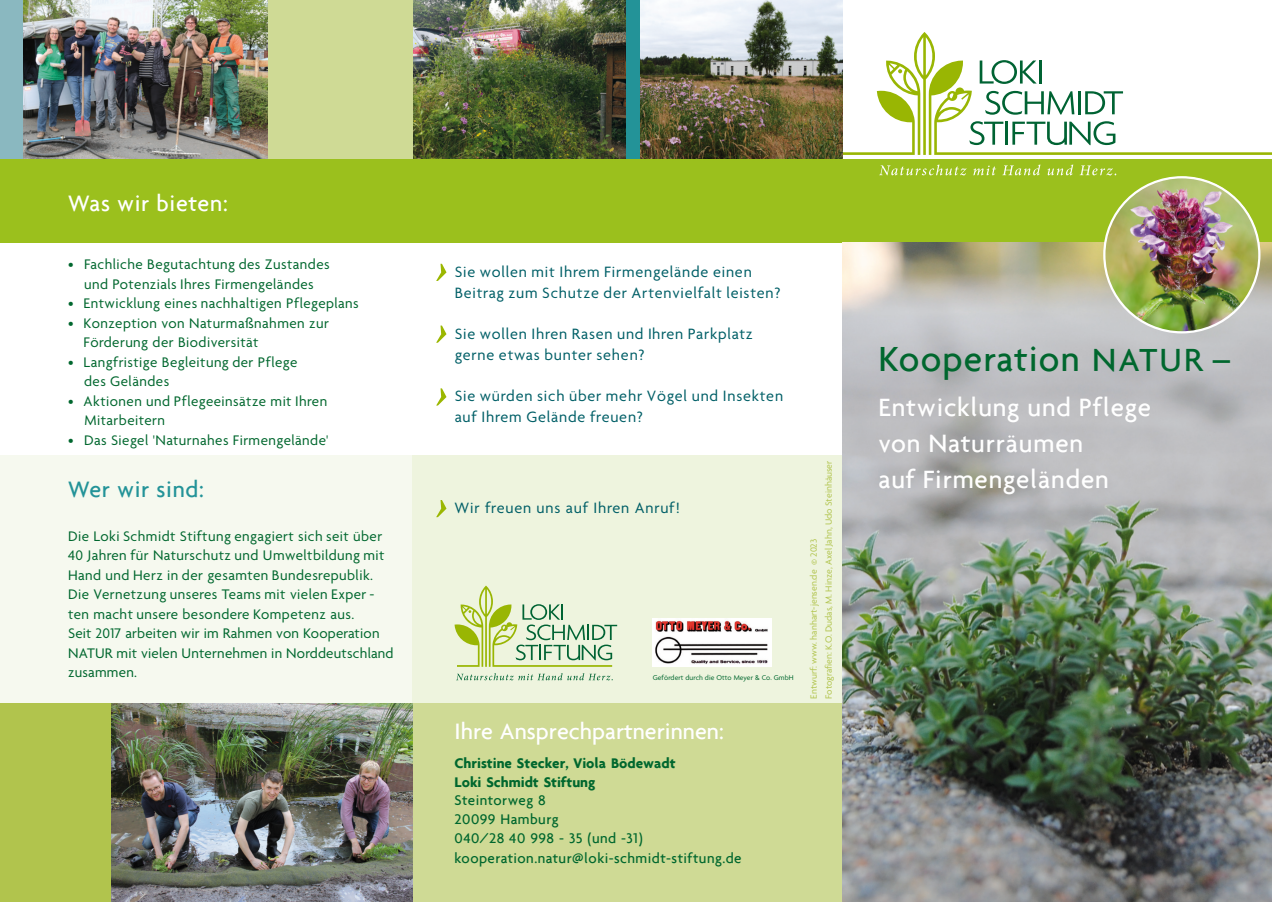
<style>
.page{position:relative;width:1272px;height:902px;background:#fff}
.page>*{position:absolute;margin:0;border:0;box-sizing:border-box;transform-origin:0 0}
.t1{font:500 37.5px "Agenda";letter-spacing:.03em;color:#00672e}
.t2{font:500 27px/36px "Agenda";letter-spacing:.03em;color:#fff}
.t3{font:500 24px "Agenda";color:#fff}
.t4{font:500 24px "Agenda";letter-spacing:.03em;color:#fff}
.t5{font:500 24px "Agenda";letter-spacing:.03em;color:#239398}
.t6{font:16.2px/20.5px "Agenda";letter-spacing:.05em;color:#005f67}
.t7{font:15px/19.5px "Agenda";letter-spacing:.03em;color:#00672e}
.t8{font:500 15px/19.6px "Agenda";letter-spacing:.03em;color:#00672e}
.t9{font:700 15px/19.4px "Agenda";color:#00672e}
.t10{font:9.75px/15px "Agenda";color:#b1c44d}
.t11{font:7.5px "Agenda";letter-spacing:.01em;color:#00672e}
.s1{font-size:34.5px}
</style>
<div class="page">
<div style="left:0;top:159px;width:1271px;height:83px;background:#9bc01d"></div>
<div style="left:412px;top:703px;width:430px;height:198px;background:#cfda95"></div>
<div style="left:0;top:703px;width:111px;height:198px;background:#b1c44d"></div>
<div style="left:0;top:455px;width:412px;height:248px;background:#f6f9ef"></div>
<div style="left:412px;top:455px;width:430px;height:248px;background:#eef4de"></div>
<img style="left:111px;top:703px;width:301px;height:198px">
<img style="left:842px;top:242px;width:429px;height:659px">
<svg style="left:842px;top:91px;width:44px;height:64px"></svg>
<svg style="left:879px;top:164px;width:87px;height:11px"></svg>
<svg style="left:973px;top:165px;width:23px;height:10px"></svg>
<svg style="left:1002px;top:164px;width:38px;height:11px"></svg>
<svg style="left:1047px;top:164px;width:26px;height:11px"></svg>
<svg style="left:1079px;top:165px;width:37px;height:10px"></svg>
<svg style="left:886px;top:32px;width:385px;height:123px"></svg>
<svg style="left:456px;top:673px;width:156px;height:7px"></svg>
<svg style="left:454px;top:585px;width:163px;height:81px"></svg>
<img style="left:23px;top:0;width:245px;height:159px">
<img style="left:412px;top:0;width:214px;height:159px">
<img style="left:640px;top:0;width:202px;height:159px">
<div style="left:0;top:0;width:23px;height:159px;background:#8ab8c0"></div>
<div style="left:268px;top:0;width:144px;height:159px;background:#cfda95"></div>
<div style="left:626px;top:0;width:14px;height:159px;background:#239398"></div>
<img style="left:652px;top:618px;width:119px;height:48px">
<svg style="left:436px;top:264px;width:10px;height:17px"></svg>
<svg style="left:436px;top:325px;width:10px;height:18px"></svg>
<svg style="left:436px;top:388px;width:10px;height:17px"></svg>
<svg style="left:436px;top:500px;width:10px;height:17px"></svg>
<img style="left:1104px;top:178px;width:155px;height:155px;border-radius:50%">
<h3 class="t4" style="left:68px;top:193px;width:161px">Was wir bieten:</h3>
<p class="t7" style="left:68px;top:256px;width:263px;text-align:center">• Fachliche Begutachtung des Zustandes und Potenzials Ihres Firmengeländes</p>
<p class="t7" style="left:68px;top:295px;width:292px">• Entwicklung eines nachhaltigen Pflegeplans</p>
<p class="t7" style="left:84px;top:314px;width:247px;text-indent:-16px">• Konzeption von Naturmaßnahmen zur<br>Förderung der Biodiversität</p>
<p class="t7" style="left:84px;top:353px;width:215px;text-indent:-16px">• Langfristige Begleitung der Pflege des Geländes</p>
<p class="t7" style="left:85px;top:392px;width:244px;text-indent:-17px">• Aktionen und Pflegeeinsätze mit Ihren<br>Mitarbeitern</p>
<p class="t7" style="left:68px;top:431px;width:262px">• Das Siegel 'Naturnahes Firmengelände'</p>
<h3 class="t5" style="left:68px;top:480px;width:137px">Wer wir sind:</h3>
<p class="t7" style="left:68px;top:527px;width:327px">Die Loki Schmidt Stiftung engagiert sich seit über 40 Jahren für Naturschutz und Umweltbildung mit Hand und Herz in der gesamten Bundesrepublik.<br>Die Vernetzung unseres Teams mit vielen Exper - ten macht unsere besondere Kompetenz aus.<br>Seit 2017 arbeiten wir im Rahmen von Kooperation NATUR mit vielen Unternehmen in Norddeutschland zusammen.</p>
<p class="t6" style="left:455px;top:264px;width:327px">Sie wollen mit Ihrem Firmengelände einen<br>Beitrag zum Schutze der Artenvielfalt leisten?</p>
<p class="t6" style="left:455px;top:325px;width:300px">Sie wollen Ihren Rasen und Ihren Parkplatz gerne etwas bunter sehen?</p>
<p class="t6" style="left:455px;top:387px;width:330px">Sie würden sich über mehr Vögel und Insekten auf Ihrem Gelände freuen?</p>
<p class="t6" style="left:454px;top:499px;width:227px">Wir freuen uns auf Ihren Anruf!</p>
<p class="t11" style="left:652px;top:675px;width:142px">Gefördert durch die Otto Meyer &amp; Co. GmbH</p>
<h3 class="t3" style="left:454px;top:721px;width:271px">Ihre Ansprechpartnerinnen:</h3>
<p class="t9" style="left:454px;top:752px;width:222px">Christine Stecker, Viola Bödewadt<br>Loki Schmidt Stiftung</p>
<p class="t8" style="left:454px;top:790px;width:288px">Steintorweg 8<br>20099 Hamburg<br>040/28 40 998 - 35 (und -31) kooperation.natur@loki-schmidt-stiftung.de</p>
<p class="t10" style="left:807px;top:698px;width:239px;rotate:-90deg">Entwurf: www. hanhart-jensen.de © 2023<br>Fotografien: K.O. Dudas, M. Hinze, Axel Jahn, Udo Steinhäuser</p>
<h1 class="t1" style="left:878px;top:344px;width:355px">Kooperation <span class="s1">NATUR –</span></h1>
<h2 class="t2" style="left:878px;top:391px;width:274px">Entwicklung und Pflege von Naturräumen<br>auf Firmengeländen</h2>
</div>
